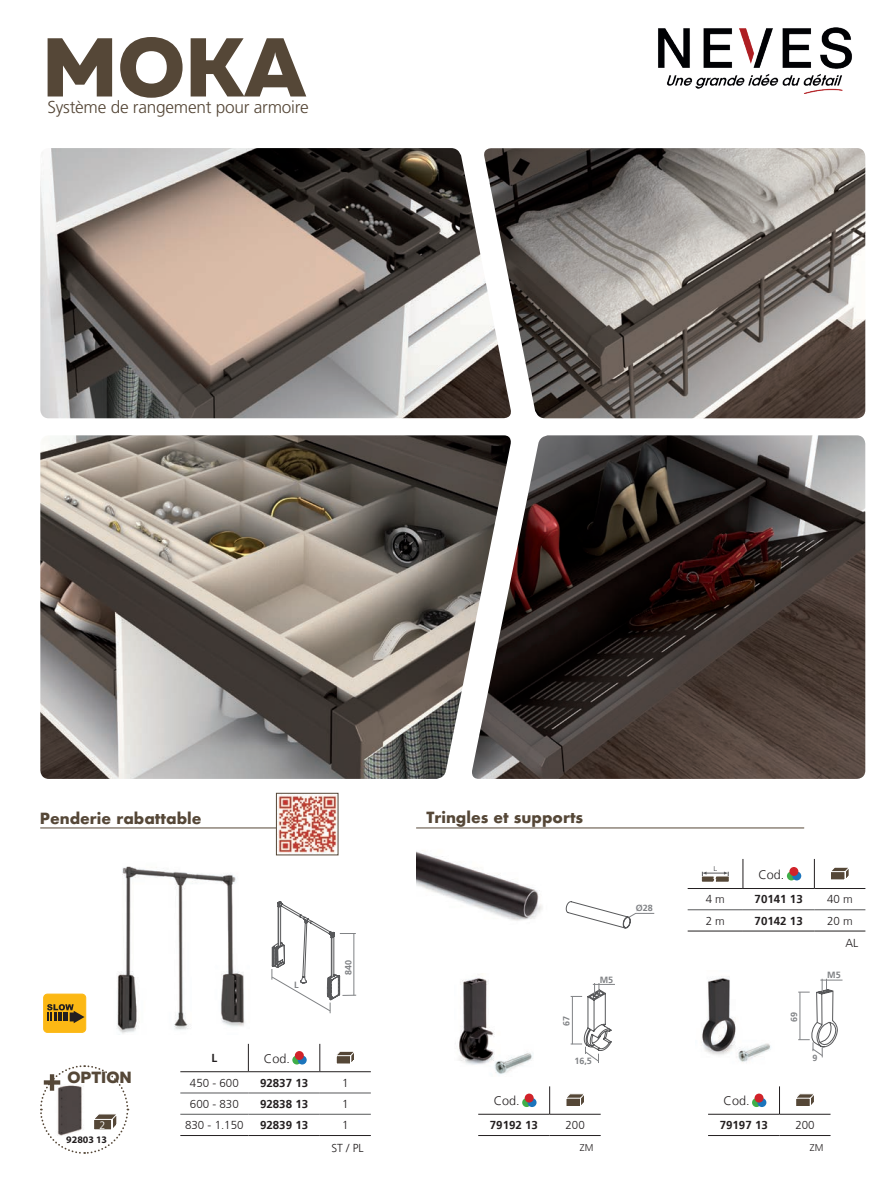
<style>
.page{position:relative;width:893px;height:1191px;background:#fff}
.page>*{position:absolute;margin:0;border:0;box-sizing:border-box;transform-origin:0 0}
.t1{font:83.12px "Muller Extra Bold DEMO";color:#554737}
.t2{font:300 17.32px "Frutiger";letter-spacing:-.015em;color:#554737}
.t3{font:16.28px "Muller Extra Bold DEMO";color:#554737}
.t4{font:700 15.05px "Futura";color:#554737}
.t5{font:300 12.6px "Frutiger";color:#231f20}
.t6{font:700 11.55px "Frutiger";color:#231f20}
.t7{font:300 11.55px/22.6px "Frutiger";color:#231f20;text-align:center}
.t8{font:300 10.85px "Frutiger";color:#fff}
.t9{font:700 9.97px "Myriad Pro";color:#231f20}
.t10{font:300 9.8px "Frutiger";color:#231f20}
.t11{font:700 8.92px "Frutiger";color:#808285}
</style>
<div class="page">
<hr style="left:416px;top:827px;width:388px;height:1px;background:#554737">
<img style="left:416px;top:850px;width:126px;height:71px">
<svg style="left:566px;top:901px;width:89px;height:27px"></svg>
<img style="left:512px;top:148px;width:353px;height:270px">
<img style="left:40px;top:148px;width:472px;height:270px">
<img style="left:512px;top:435px;width:353px;height:344px">
<img style="left:40px;top:435px;width:472px;height:344px">
<hr style="left:180px;top:1092px;width:68px;height:1px;background:#57585a">
<hr style="left:180px;top:1114px;width:68px;height:1px;background:#57585a">
<hr style="left:248px;top:1092px;width:72px;height:1px;background:#57585a">
<hr style="left:248px;top:1114px;width:72px;height:1px;background:#57585a">
<hr style="left:320px;top:1092px;width:51px;height:1px;background:#57585a">
<hr style="left:320px;top:1114px;width:51px;height:1px;background:#57585a">
<svg style="left:248px;top:1043px;width:1px;height:28px"></svg>
<hr style="left:180px;top:1071px;width:68px;height:1px;background:#231f20">
<svg style="left:319px;top:1043px;width:1px;height:28px"></svg>
<hr style="left:248px;top:1071px;width:72px;height:1px;background:#231f20">
<hr style="left:320px;top:1071px;width:51px;height:1px;background:#231f20">
<hr style="left:180px;top:1135px;width:68px;height:1px;background:#231f20">
<hr style="left:248px;top:1135px;width:72px;height:1px;background:#231f20">
<hr style="left:320px;top:1135px;width:51px;height:1px;background:#231f20">
<svg style="left:292px;top:1055px;width:9px;height:9px"></svg>
<div style="left:298px;top:1055px;width:9px;height:9px;background:#1c75bc;border-radius:50%"></div>
<div style="left:295px;top:1051px;width:9px;height:9px;background:#d1232a;border-radius:50%"></div>
<svg style="left:336px;top:1051px;width:18px;height:13px"></svg>
<img style="left:116px;top:866px;width:129px;height:168px">
<hr style="left:41px;top:827px;width:297px;height:1px;background:#554737">
<svg style="left:40px;top:1065px;width:89px;height:89px"></svg>
<hr style="left:688px;top:909px;width:55px;height:1px;background:#57585a">
<hr style="left:743px;top:909px;width:71px;height:1px;background:#57585a">
<hr style="left:814px;top:909px;width:51px;height:1px;background:#57585a">
<svg style="left:743px;top:859px;width:1px;height:29px"></svg>
<hr style="left:688px;top:888px;width:55px;height:1px;background:#231f20">
<svg style="left:814px;top:859px;width:1px;height:29px"></svg>
<hr style="left:743px;top:888px;width:71px;height:1px;background:#231f20">
<hr style="left:814px;top:888px;width:51px;height:1px;background:#231f20">
<hr style="left:688px;top:930px;width:55px;height:1px;background:#231f20">
<hr style="left:743px;top:930px;width:71px;height:1px;background:#231f20">
<hr style="left:814px;top:930px;width:51px;height:1px;background:#231f20">
<svg style="left:702px;top:866px;width:27px;height:15px"></svg>
<div style="left:787px;top:871px;width:9px;height:9px;background:#40ae49;border-radius:50%"></div>
<svg style="left:792px;top:871px;width:9px;height:9px"></svg>
<div style="left:789px;top:867px;width:9px;height:9px;background:#d1232a;border-radius:50%"></div>
<svg style="left:831px;top:867px;width:18px;height:13px"></svg>
<img style="left:459px;top:978px;width:74px;height:96px">
<img style="left:701px;top:976px;width:70px;height:86px">
<svg style="left:549px;top:1086px;width:1px;height:28px"></svg>
<hr style="left:478px;top:1114px;width:72px;height:1px;background:#231f20">
<hr style="left:550px;top:1114px;width:51px;height:1px;background:#231f20">
<hr style="left:478px;top:1135px;width:72px;height:1px;background:#231f20">
<hr style="left:550px;top:1135px;width:51px;height:1px;background:#231f20">
<svg style="left:522px;top:1098px;width:9px;height:9px"></svg>
<div style="left:528px;top:1098px;width:9px;height:9px;background:#1c75bc;border-radius:50%"></div>
<div style="left:525px;top:1093px;width:9px;height:9px;background:#d1232a;border-radius:50%"></div>
<svg style="left:566px;top:1093px;width:18px;height:13px"></svg>
<svg style="left:779px;top:1086px;width:1px;height:28px"></svg>
<hr style="left:708px;top:1114px;width:71px;height:1px;background:#231f20">
<hr style="left:779px;top:1114px;width:51px;height:1px;background:#231f20">
<hr style="left:708px;top:1135px;width:71px;height:1px;background:#231f20">
<hr style="left:779px;top:1135px;width:51px;height:1px;background:#231f20">
<div style="left:752px;top:1098px;width:9px;height:9px;background:#40ae49;border-radius:50%"></div>
<svg style="left:757px;top:1098px;width:9px;height:9px"></svg>
<div style="left:754px;top:1093px;width:9px;height:9px;background:#d1232a;border-radius:50%"></div>
<svg style="left:796px;top:1093px;width:18px;height:13px"></svg>
<svg style="left:571px;top:983px;width:44px;height:80px"></svg>
<svg style="left:271px;top:901px;width:85px;height:112px"></svg>
<svg style="left:798px;top:978px;width:44px;height:79px"></svg>
<img style="left:278px;top:795px;width:58px;height:58px">
<div style="left:276px;top:793px;width:62px;height:62px;border:1px solid #554737"></div>
<div style="left:44px;top:994px;width:42px;height:38px;background:#fcb814;border-radius:4px"></div>
<div style="left:43px;top:994px;width:43px;height:38px;border:1px solid #fcb814;border-radius:4px"></div>
<svg style="left:47px;top:1004px;width:38px;height:19px"></svg>
<img style="left:658px;top:28px;width:194px;height:66px">
<h1 class="t1" style="left:42px;top:15px;width:266px">MOKA</h1>
<h2 class="t2" style="left:47px;top:97px;width:263px">Système de rangement pour armoire</h2>
<h3 class="t4" style="left:40px;top:807px;width:163px">Penderie rabattable</h3>
<p class="t11" style="left:294px;top:979px;width:6px">L</p>
<p class="t11" style="left:343px;top:975px;width:17px;rotate:-90deg">840</p>
<h3 class="t3" style="left:67px;top:1067px;width:66px">OPTION</h3>
<p class="t8" style="left:100px;top:1118px;width:8px">2</p>
<p class="t9" style="left:66px;top:1133px;width:42px">92803 13</p>
<p class="t6" style="left:211px;top:1051px;width:7px">L</p>
<p class="t5" style="left:264px;top:1051px;width:27px">Cod.</p>
<p class="t7" style="left:190px;top:1071px;width:50px">450 - 600</p>
<p class="t6" style="left:260px;top:1075px;width:50px">92837 13</p>
<p class="t7" style="left:342px;top:1071px;width:8px">1</p>
<p class="t7" style="left:190px;top:1092px;width:50px">600 - 830</p>
<p class="t6" style="left:260px;top:1097px;width:50px">92838 13</p>
<p class="t7" style="left:342px;top:1092px;width:8px">1</p>
<p class="t7" style="left:185px;top:1114px;width:60px">830 - 1.150</p>
<p class="t6" style="left:260px;top:1118px;width:50px">92839 13</p>
<p class="t7" style="left:332px;top:1114px;width:34px">1<br>ST / PL</p>
<h3 class="t4" style="left:426px;top:806px;width:158px">Tringles et supports</h3>
<p class="t5" style="left:758px;top:867px;width:27px">Cod.</p>
<p class="t11" style="left:636px;top:902px;width:19px">Ø28</p>
<p class="t7" style="left:706px;top:888px;width:21px">4 m</p>
<p class="t6" style="left:755px;top:892px;width:50px">70141 13</p>
<p class="t7" style="left:827px;top:888px;width:27px">40 m</p>
<p class="t7" style="left:706px;top:909px;width:21px">2 m</p>
<p class="t6" style="left:755px;top:914px;width:50px">70142 13</p>
<p class="t7" style="left:845px;top:909px;width:14px;text-align:left;text-indent:-18px">20 m<br>AL</p>
<p class="t11" style="left:600px;top:974px;width:15px">M5</p>
<p class="t11" style="left:827px;top:970px;width:15px">M5</p>
<p class="t11" style="left:561px;top:1026px;width:12px;rotate:-90deg">67</p>
<p class="t11" style="left:789px;top:1022px;width:12px;rotate:-90deg">69</p>
<p class="t11" style="left:574px;top:1055px;width:19px">16,5</p>
<p class="t11" style="left:813px;top:1052px;width:7px">9</p>
<p class="t5" style="left:494px;top:1093px;width:27px">Cod.</p>
<p class="t6" style="left:490px;top:1118px;width:50px">79192 13</p>
<p class="t7" style="left:565px;top:1114px;width:21px">200</p>
<p class="t10" style="left:580px;top:1142px;width:15px">ZM</p>
<p class="t5" style="left:724px;top:1093px;width:27px">Cod.</p>
<p class="t6" style="left:720px;top:1118px;width:50px">79197 13</p>
<p class="t7" style="left:795px;top:1114px;width:21px">200</p>
<p class="t10" style="left:810px;top:1142px;width:15px">ZM</p>
</div>
